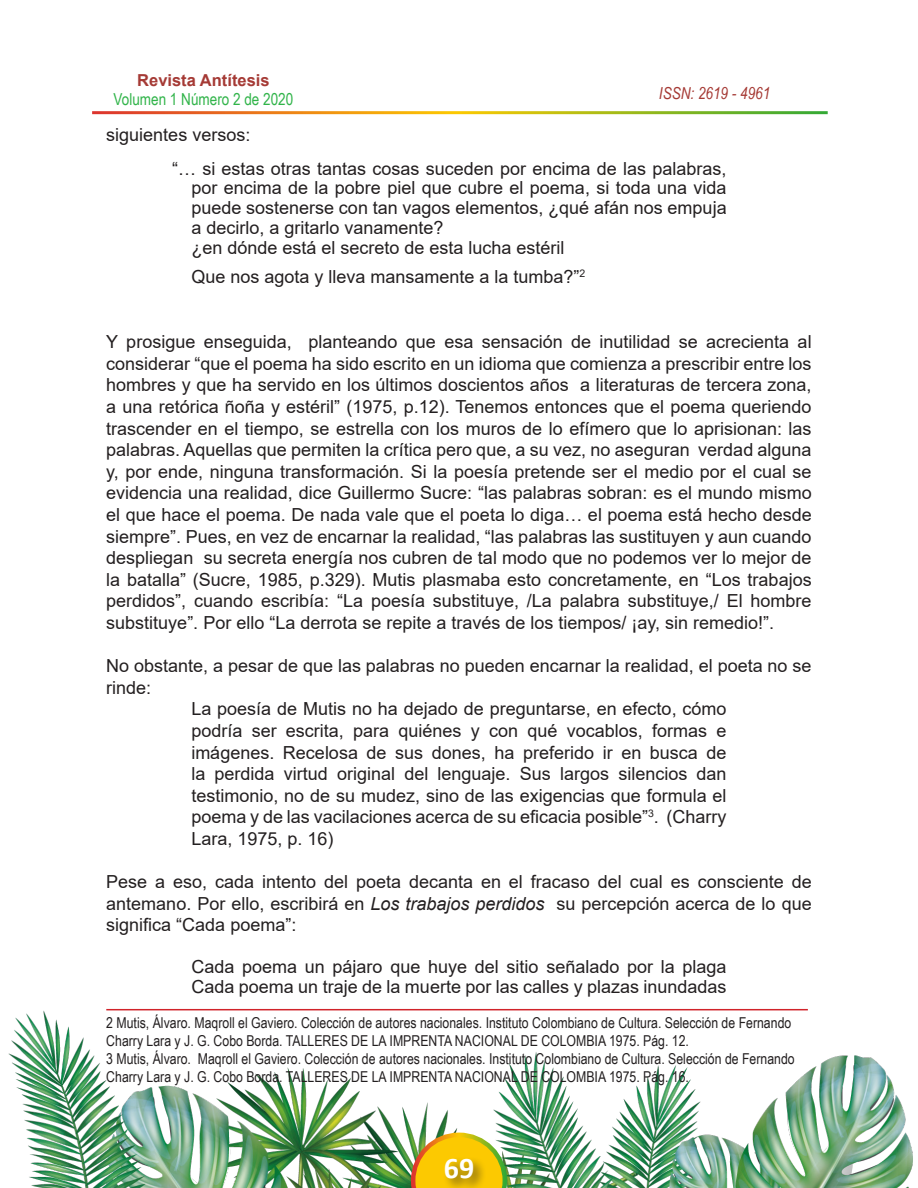
<style>
.page{position:relative;width:918px;height:1188px;background:#fff}
.page>*{position:absolute;margin:0;border:0;box-sizing:border-box;transform-origin:0 0}
.t1{font:700 30px "Calibri";color:#fff}
.t2{font:18px/21.6px "Arial";color:#231f20;text-align:justify}
.t3{font:16.5px "Arial Narrow";color:#31b44a}
.t4{font:700 16.5px "Arial";color:#a53a35}
.t5{font:italic 16.5px "Arial Narrow";color:#a53a35}
.t6{font:15px/18px "Arial Narrow";color:#231f20}
.s1{font-style:italic}
</style>
<div class="page">
<img style="left:8px;top:1008px;width:905px;height:180px">
<svg style="left:411px;top:1133px;width:96px;height:55px;background:#dec034"></svg>
<div style="left:443px;top:1157px;width:44px;height:31px;background:#231f20;opacity:.54"></div>
<hr style="left:106px;top:1009px;width:702px;height:1px;background:#d1232a">
<p class="t4" style="left:137px;top:68px;width:134px">Revista Antítesis</p>
<p class="t3" style="left:114px;top:88px;width:181px">Volumen 1 Número 2 de 2020</p>
<p class="t5" style="left:659px;top:81px;width:113px">ISSN: 2619 - 4961</p>
<p class="t2" style="left:106px;top:123px;width:146px">siguientes versos:</p>
<p class="t2" style="left:191px;top:158px;width:537px;line-height:19.8px;text-indent:-19px">“… si estas otras tantas cosas suceden por encima de las palabras, por encima de la pobre piel que cubre el poema, si toda una vida puede sostenerse con tan vagos elementos, ¿qué afán nos empuja a decirlo, a gritarlo vanamente?</p>
<p class="t2" style="left:191px;top:237px;width:375px">¿en dónde está el secreto de esta lucha estéril</p>
<p class="t2" style="left:191px;top:266px;width:396px">Que nos agota y lleva mansamente a la tumba?”<sup>2</sup></p>
<p class="t2" style="left:106px;top:331px;width:707px">Y prosigue enseguida, planteando que esa sensación de inutilidad se acrecienta al considerar “que el poema ha sido escrito en un idioma que comienza a prescribir entre los hombres y que ha servido en los últimos doscientos años a literaturas de tercera zona, a una retórica ñoña y estéril” (1975, p.12). Tenemos entonces que el poema queriendo trascender en el tiempo, se estrella con los muros de lo efímero que lo aprisionan: las palabras. Aquellas que permiten la crítica pero que, a su vez, no aseguran verdad alguna y, por ende, ninguna transformación. Si la poesía pretende ser el medio por el cual se evidencia una realidad, dice Guillermo Sucre: “las palabras sobran: es el mundo mismo el que hace el poema. De nada vale que el poeta lo diga… el poema está hecho desde siempre”. Pues, en vez de encarnar la realidad, “las palabras las sustituyen y aun cuando despliegan su secreta energía nos cubren de tal modo que no podemos ver lo mejor de la batalla” (Sucre, 1985, p.329). Mutis plasmaba esto concretamente, en “Los trabajos perdidos”, cuando escribía: “La poesía substituye, /La palabra substituye,/ El hombre substituye”. Por ello “La derrota se repite a través de los tiempos/ ¡ay, sin remedio!”.</p>
<p class="t2" style="left:106px;top:655px;width:707px">No obstante, a pesar de que las palabras no pueden encarnar la realidad, el poeta no se rinde:</p>
<p class="t2" style="left:191px;top:698px;width:537px">La poesía de Mutis no ha dejado de preguntarse, en efecto, cómo podría ser escrita, para quiénes y con qué vocablos, formas e imágenes. Recelosa de sus dones, ha preferido ir en busca de la perdida virtud original del lenguaje. Sus largos silencios dan testimonio, no de su mudez, sino de las exigencias que formula el poema y de las vacilaciones acerca de su eficacia posible”<sup>3</sup>. (Charry Lara, 1975, p. 16)</p>
<p class="t2" style="left:106px;top:871px;width:707px">Pese a eso, cada intento del poeta decanta en el fracaso del cual es consciente de antemano. Por ello, escribirá en <span class="s1">Los trabajos perdidos</span> su percepción acerca de lo que significa “Cada poema”:</p>
<p class="t2" style="left:191px;top:956px;width:537px;line-height:19.8px">Cada poema un pájaro que huye del sitio señalado por la plaga<br>Cada poema un traje de la muerte por las calles y plazas inundadas</p>
<p class="t6" style="left:106px;top:1013px;width:687px">2 Mutis, Álvaro. Maqroll el Gaviero. Colección de autores nacionales. Instituto Colombiano de Cultura. Selección de Fernando<br>Charry Lara y J. G. Cobo Borda. TALLERES DE LA IMPRENTA NACIONAL DE COLOMBIA 1975. Pág. 12.</p>
<p class="t6" style="left:106px;top:1049px;width:690px">3 Mutis, Álvaro. Maqroll el Gaviero. Colección de autores nacionales. Instituto Colombiano de Cultura. Selección de Fernando<br>Charry Lara y J. G. Cobo Borda. TALLERES DE LA IMPRENTA NACIONAL DE COLOMBIA 1975. Pág. 16.</p>
<h1 class="t1" style="left:444px;top:1147px;width:32px">69</h1>
</div>
